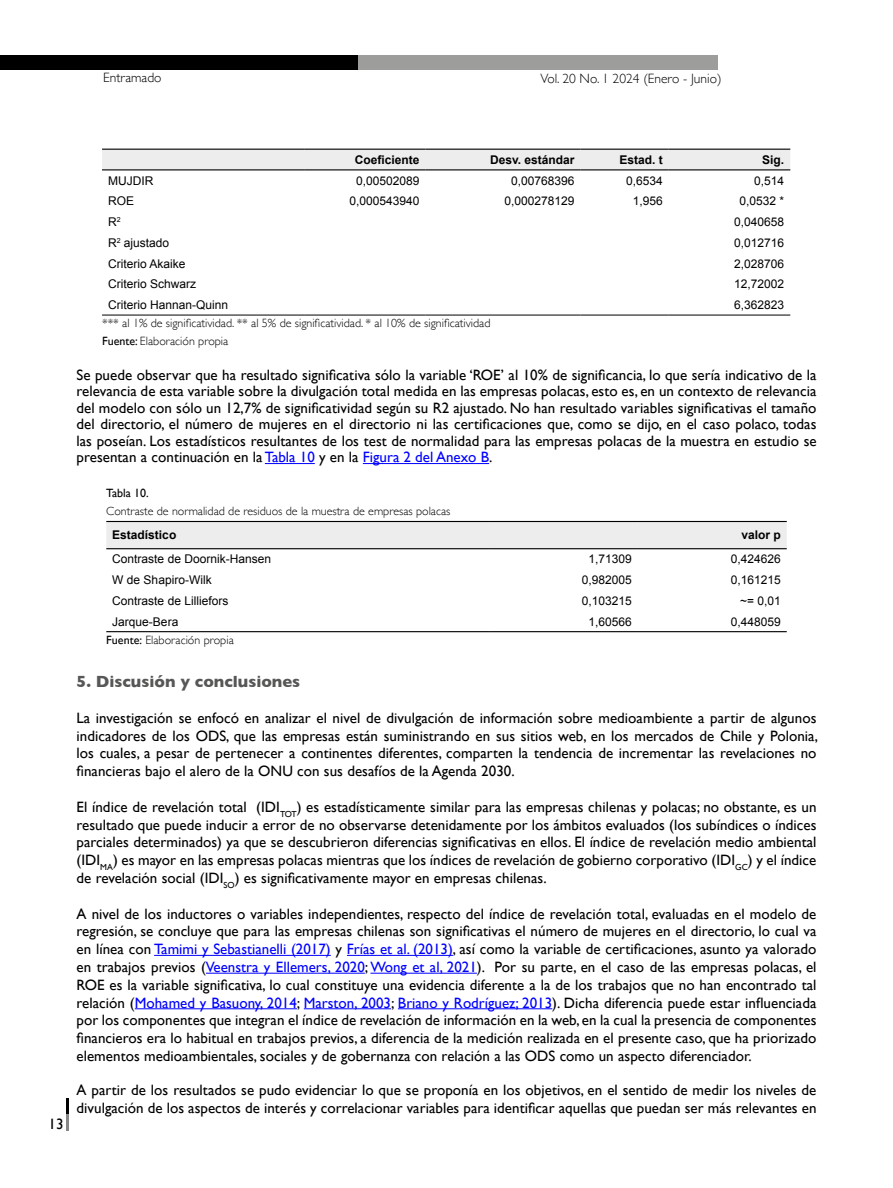
<style>
.page{position:relative;width:893px;height:1188px;background:#fff}
.page>*{position:absolute;margin:0;border:0;box-sizing:border-box;transform-origin:0 0}
.t1{font:700 16.5px "Gill Sans";color:#575756}
.t2{font:15px/17.9px "Gill Sans";letter-spacing:.005em;color:#000;text-align:justify}
.t3{font:300 13.5px "Gill Sans";color:#000}
.t4{font:12px "Arial";color:#000}
.t5{font:300 12px/18px "Gill Sans";color:#000}
.t6{font:700 12px "Arial";color:#000}
.t7{font:12px "Gill Sans";color:#000}
.s1{font-weight:400}
.s2{color:#00f}
</style>
<div class="page">
<svg style="left:66px;top:1099px;width:2px;height:31px"></svg>
<div style="left:358px;top:55px;width:360px;height:15px;background:#9d9d9c"></div>
<div style="left:0;top:55px;width:358px;height:15px;background:#000"></div>
<hr style="left:265px;top:463px;width:50px;height:1px;background:#00f">
<hr style="left:363px;top:463px;width:126px;height:1px;background:#00f">
<hr style="left:154px;top:955px;width:177px;height:1px;background:#00f">
<hr style="left:347px;top:955px;width:106px;height:1px;background:#00f">
<hr style="left:206px;top:973px;width:159px;height:1px;background:#00f">
<hr style="left:370px;top:973px;width:107px;height:1px;background:#00f">
<hr style="left:135px;top:1008px;width:162px;height:1px;background:#00f">
<hr style="left:304px;top:1008px;width:87px;height:1px;background:#00f">
<hr style="left:398px;top:1008px;width:154px;height:1px;background:#00f">
<div style="left:102px;top:150px;width:688px;height:19px;background:#ededed"></div>
<hr style="left:102px;top:315px;width:202px;height:1px;background:#000">
<hr style="left:304px;top:315px;width:121px;height:1px;background:#000">
<hr style="left:425px;top:315px;width:155px;height:1px;background:#000">
<hr style="left:580px;top:315px;width:89px;height:1px;background:#000">
<hr style="left:669px;top:315px;width:121px;height:1px;background:#000">
<hr style="left:102px;top:149px;width:202px;height:1px;background:#000">
<hr style="left:304px;top:149px;width:121px;height:1px;background:#000">
<hr style="left:425px;top:149px;width:155px;height:1px;background:#000">
<hr style="left:580px;top:149px;width:89px;height:1px;background:#000">
<hr style="left:669px;top:149px;width:121px;height:1px;background:#000">
<hr style="left:102px;top:169px;width:202px;height:1px;background:#000">
<hr style="left:304px;top:169px;width:121px;height:1px;background:#000">
<hr style="left:425px;top:169px;width:155px;height:1px;background:#000">
<hr style="left:580px;top:169px;width:89px;height:1px;background:#000">
<hr style="left:669px;top:169px;width:121px;height:1px;background:#000">
<div style="left:106px;top:522px;width:681px;height:26px;background:#ededed"></div>
<hr style="left:106px;top:521px;width:383px;height:1px;background:#000">
<hr style="left:489px;top:521px;width:149px;height:1px;background:#000">
<hr style="left:638px;top:521px;width:149px;height:1px;background:#000">
<hr style="left:106px;top:548px;width:383px;height:1px;background:#000">
<hr style="left:489px;top:548px;width:149px;height:1px;background:#000">
<hr style="left:638px;top:548px;width:149px;height:1px;background:#000">
<hr style="left:106px;top:631px;width:383px;height:1px;background:#000">
<hr style="left:489px;top:631px;width:149px;height:1px;background:#000">
<hr style="left:638px;top:631px;width:149px;height:1px;background:#000">
<p class="t3" style="left:103px;top:67px;width:60px">Entramado</p>
<p class="t3" style="left:540px;top:68px;width:183px">Vol. 20 No. 1 2024 (Enero - Junio)</p>
<p class="t2" style="left:49px;top:1115px;width:16px">13</p>
<p class="t2" style="left:39px;top:1116px;width:24px">234</p>
<p class="t6" style="left:355px;top:152px;width:66px">Coeficiente</p>
<p class="t6" style="left:490px;top:152px;width:86px">Desv. estándar</p>
<p class="t6" style="left:619px;top:152px;width:45px">Estad. t</p>
<p class="t6" style="left:762px;top:152px;width:24px">Sig.</p>
<p class="t4" style="left:108px;top:173px;width:47px">MUJDIR</p>
<p class="t4" style="left:356px;top:173px;width:65px">0,00502089</p>
<p class="t4" style="left:511px;top:173px;width:65px">0,00768396</p>
<p class="t4" style="left:626px;top:173px;width:38px">0,6534</p>
<p class="t4" style="left:754px;top:173px;width:32px">0,514</p>
<p class="t4" style="left:108px;top:193px;width:28px">ROE</p>
<p class="t4" style="left:349px;top:193px;width:72px">0,000543940</p>
<p class="t4" style="left:504px;top:193px;width:72px">0,000278129</p>
<p class="t4" style="left:633px;top:193px;width:32px">1,956</p>
<p class="t4" style="left:740px;top:193px;width:46px">0,0532 *</p>
<p class="t4" style="left:108px;top:214px;width:14px">R<sup>2</sup></p>
<p class="t4" style="left:734px;top:214px;width:52px">0,040658</p>
<p class="t4" style="left:108px;top:235px;width:63px">R<sup>2</sup> ajustado</p>
<p class="t4" style="left:734px;top:235px;width:52px">0,012716</p>
<p class="t4" style="left:108px;top:256px;width:79px">Criterio Akaike</p>
<p class="t4" style="left:734px;top:256px;width:52px">2,028706</p>
<p class="t4" style="left:108px;top:276px;width:90px">Criterio Schwarz</p>
<p class="t4" style="left:734px;top:276px;width:52px">12,72002</p>
<p class="t4" style="left:108px;top:297px;width:122px">Criterio Hannan-Quinn</p>
<p class="t4" style="left:734px;top:297px;width:52px">6,362823</p>
<p class="t5" style="left:102px;top:314px;width:390px">*** al 1% de significatividad. ** al 5% de significatividad. * al 10% de significatividad<br><span class="s1">Fuente:</span> Elaboración propia</p>
<p class="t2" style="left:77px;top:366px;width:742px;line-height:16.5px">Se puede observar que ha resultado significativa sólo la variable ‘ROE’ al 10% de significancia, lo que sería indicativo de la relevancia de esta variable sobre la divulgación total medida en las empresas polacas, esto es, en un contexto de relevancia del modelo con sólo un 12,7% de significatividad según su R2 ajustado. No han resultado variables significativas el tamaño del directorio, el número de mujeres en el directorio ni las certificaciones que, como se dijo, en el caso polaco, todas las poseían. Los estadísticos resultantes de los test de normalidad para las empresas polacas de la muestra en estudio se presentan a continuación en la <span class="s2">Tabla 10</span> y en la <span class="s2">Figura 2 del Anexo B</span>.</p>
<p class="t7" style="left:106px;top:486px;width:44px">Tabla 10.</p>
<p class="t5" style="left:106px;top:501px;width:346px">Contraste de normalidad de residuos de la muestra de empresas polacas</p>
<p class="t6" style="left:112px;top:527px;width:66px">Estadístico</p>
<p class="t6" style="left:741px;top:527px;width:41px">valor p</p>
<p class="t4" style="left:112px;top:551px;width:160px">Contraste de Doornik-Hansen</p>
<p class="t4" style="left:589px;top:551px;width:45px">1,71309</p>
<p class="t4" style="left:731px;top:551px;width:52px">0,424626</p>
<p class="t4" style="left:112px;top:572px;width:101px">W de Shapiro-Wilk</p>
<p class="t4" style="left:582px;top:572px;width:52px">0,982005</p>
<p class="t4" style="left:731px;top:572px;width:52px">0,161215</p>
<p class="t4" style="left:112px;top:593px;width:118px">Contraste de Lilliefors</p>
<p class="t4" style="left:582px;top:593px;width:52px">0,103215</p>
<p class="t4" style="left:740px;top:593px;width:42px">~= 0,01</p>
<p class="t4" style="left:112px;top:614px;width:68px">Jarque-Bera</p>
<p class="t4" style="left:589px;top:614px;width:45px">1,60566</p>
<p class="t4" style="left:731px;top:614px;width:52px">0,448059</p>
<p class="t5" style="left:106px;top:631px;width:129px"><span class="s1">Fuente:</span> Elaboración propia</p>
<p class="t1" style="left:77px;top:668px;width:225px">5. Discusión y conclusiones</p>
<p class="t2" style="left:77px;top:709px;width:743px">La investigación se enfocó en analizar el nivel de divulgación de información sobre medioambiente a partir de algunos indicadores de los ODS, que las empresas están suministrando en sus sitios web, en los mercados de Chile y Polonia, los cuales, a pesar de pertenecer a continentes diferentes, comparten la tendencia de incrementar las revelaciones no financieras bajo el alero de la ONU con sus desafíos de la Agenda 2030.</p>
<p class="t2" style="left:77px;top:798px;width:741px">El índice de revelación total (IDI<sub>TOT</sub>) es estadísticamente similar para las empresas chilenas y polacas; no obstante, es un resultado que puede inducir a error de no observarse detenidamente por los ámbitos evaluados (los subíndices o índices parciales determinados) ya que se descubrieron diferencias significativas en ellos. El índice de revelación medio ambiental (IDI<sub>MA</sub>) es mayor en las empresas polacas mientras que los índices de revelación de gobierno corporativo (IDI<sub>GC</sub>) y el índice de revelación social (IDI<sub>SO</sub>) es significativamente mayor en empresas chilenas.</p>
<p class="t2" style="left:77px;top:905px;width:741px">A nivel de los inductores o variables independientes, respecto del índice de revelación total, evaluadas en el modelo de regresión, se concluye que para las empresas chilenas son significativas el número de mujeres en el directorio, lo cual va en línea con <span class="s2">Tamimi y Sebastianelli (2017)</span> y <span class="s2">Frías et al. (2013)</span>, así como la variable de certificaciones, asunto ya valorado en trabajos previos (<span class="s2">Veenstra y Ellemers, 2020</span>; <span class="s2">Wong et al, 2021</span>). Por su parte, en el caso de las empresas polacas, el ROE es la variable significativa, lo cual constituye una evidencia diferente a la de los trabajos que no han encontrado tal relación (<span class="s2">Mohamed y Basuony, 2014</span>; <span class="s2">Marston, 2003</span>; <span class="s2">Briano y Rodríguez; 2013</span>). Dicha diferencia puede estar influenciada por los componentes que integran el índice de revelación de información en la web, en la cual la presencia de componentes financieros era lo habitual en trabajos previos, a diferencia de la medición realizada en el presente caso, que ha priorizado elementos medioambientales, sociales y de gobernanza con relación a las ODS como un aspecto diferenciador.</p>
<p class="t2" style="left:77px;top:1081px;width:741px">A partir de los resultados se pudo evidenciar lo que se proponía en los objetivos, en el sentido de medir los niveles de divulgación de los aspectos de interés y correlacionar variables para identificar aquellas que puedan ser más relevantes en</p>
</div>
